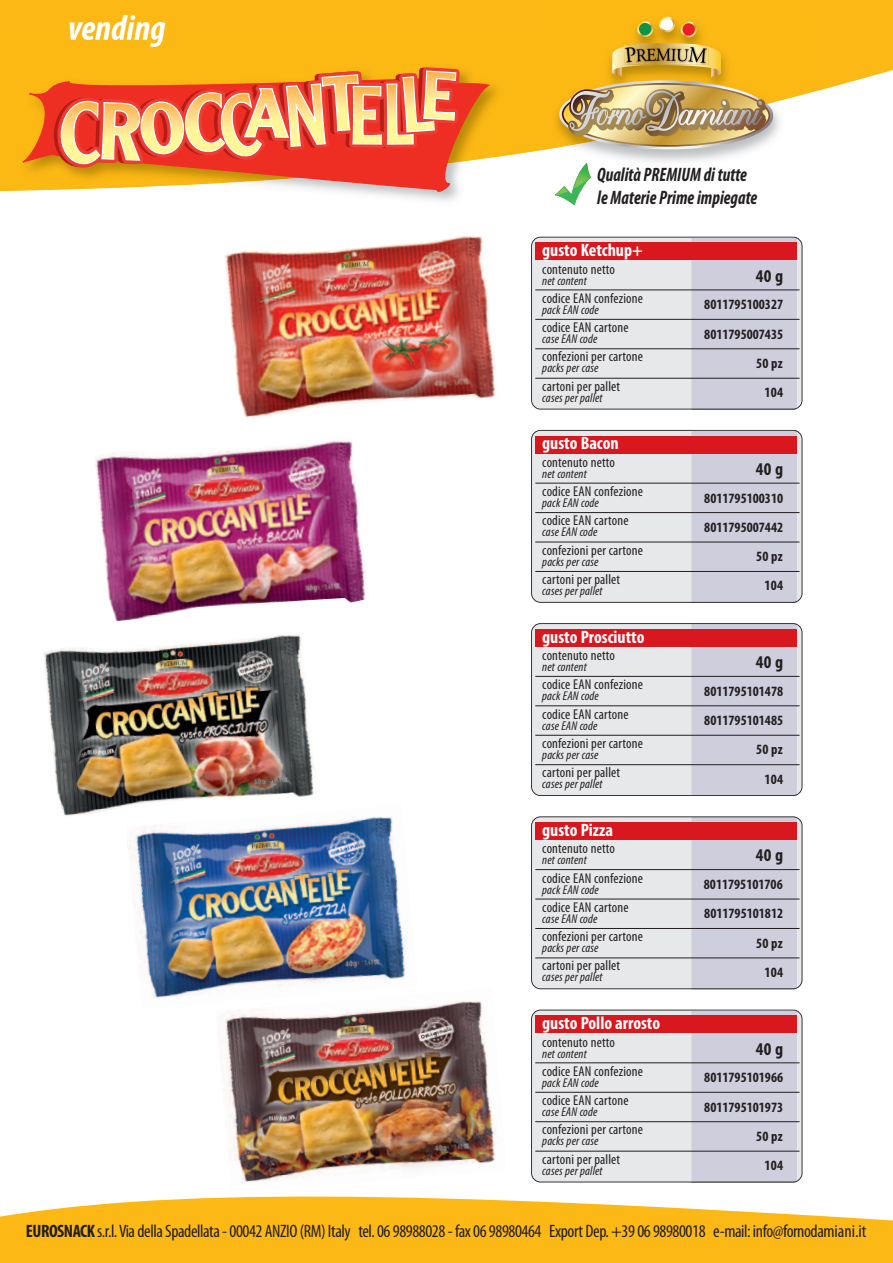
<style>
.page{position:relative;width:893px;height:1263px;background:#fff}
.page>*{position:absolute;margin:0;border:0;box-sizing:border-box;transform-origin:0 0}
.t1{font:italic 700 condensed 36px "Myriad Pro";color:#fff}
.t2{font:italic 700 condensed 19.5px/23.4px "Myriad Pro";color:#231f20;scale:.9 1}
.t3{font:condensed 18px "Myriad Pro";letter-spacing:-.025em;color:#231f20}
.t4{font:700 condensed 18px "Myriad Pro";color:#fff}
.t5{font:700 condensed 18px "Myriad Pro";letter-spacing:.105em;color:#231f20}
.t6{font:condensed 14.25px "Myriad Pro";letter-spacing:.01em;color:#231f20}
.t7{font:700 condensed 14.25px "Myriad Pro";color:#231f20}
.t8{font:italic condensed 12.75px "Myriad Pro";letter-spacing:.01em;color:#231f20}
.s1{font-weight:700}
</style>
<div class="page">
<svg style="left:0;top:1196px;width:893px;height:67px;background:#fcc132"></svg>
<div style="left:531px;top:237px;width:271px;height:173px;background:#e7e8e9"></div>
<div style="left:691px;top:237px;width:106px;height:172px;background:#cfcedd"></div>
<div style="left:535px;top:242px;width:261px;height:18px;background:#d8171f"></div>
<hr style="left:535px;top:290px;width:264px;height:1px;background:#231f20">
<hr style="left:535px;top:319px;width:264px;height:1px;background:#231f20">
<hr style="left:535px;top:348px;width:264px;height:1px;background:#231f20">
<hr style="left:535px;top:378px;width:264px;height:1px;background:#231f20">
<div style="left:531px;top:430px;width:271px;height:173px;background:#e7e8e9"></div>
<div style="left:691px;top:430px;width:106px;height:173px;background:#cfcedd"></div>
<div style="left:535px;top:436px;width:261px;height:17px;background:#d8171f"></div>
<hr style="left:535px;top:483px;width:264px;height:1px;background:#231f20">
<hr style="left:535px;top:512px;width:264px;height:1px;background:#231f20">
<hr style="left:535px;top:542px;width:264px;height:1px;background:#231f20">
<hr style="left:535px;top:571px;width:264px;height:1px;background:#231f20">
<div style="left:531px;top:623px;width:271px;height:173px;background:#e7e8e9"></div>
<div style="left:691px;top:624px;width:106px;height:172px;background:#cfcedd"></div>
<div style="left:535px;top:629px;width:261px;height:18px;background:#d8171f"></div>
<hr style="left:535px;top:676px;width:264px;height:1px;background:#231f20">
<hr style="left:535px;top:705px;width:264px;height:1px;background:#231f20">
<hr style="left:535px;top:735px;width:264px;height:1px;background:#231f20">
<hr style="left:535px;top:764px;width:264px;height:1px;background:#231f20">
<div style="left:531px;top:816px;width:271px;height:173px;background:#e7e8e9"></div>
<div style="left:691px;top:817px;width:106px;height:172px;background:#cfcedd"></div>
<div style="left:535px;top:822px;width:261px;height:18px;background:#d8171f"></div>
<hr style="left:535px;top:869px;width:264px;height:1px;background:#231f20">
<hr style="left:535px;top:899px;width:264px;height:1px;background:#231f20">
<hr style="left:535px;top:928px;width:264px;height:1px;background:#231f20">
<hr style="left:535px;top:958px;width:264px;height:1px;background:#231f20">
<div style="left:531px;top:1009px;width:271px;height:173px;background:#e7e8e9"></div>
<div style="left:691px;top:1010px;width:106px;height:172px;background:#cfcedd"></div>
<div style="left:535px;top:1015px;width:261px;height:18px;background:#d8171f"></div>
<hr style="left:535px;top:1062px;width:264px;height:1px;background:#231f20">
<hr style="left:535px;top:1092px;width:264px;height:1px;background:#231f20">
<hr style="left:535px;top:1121px;width:264px;height:1px;background:#231f20">
<hr style="left:535px;top:1151px;width:264px;height:1px;background:#231f20">
<img style="left:225px;top:236px;width:271px;height:182px">
<img style="left:128px;top:816px;width:277px;height:182px">
<img style="left:95px;top:441px;width:271px;height:180px">
<img style="left:43px;top:635px;width:275px;height:182px">
<img style="left:216px;top:988px;width:279px;height:195px">
<svg style="left:0;top:0;width:893px;height:191px;fill:#fcb814"></svg>
<img style="left:541px;top:150px;width:262px;height:41px">
<img style="left:541px;top:1px;width:263px;height:149px">
<img style="left:559px;top:43px;width:214px;height:107px">
<svg style="left:637px;top:21px;width:16px;height:16px"></svg>
<div style="left:639px;top:23px;width:12px;height:12px;background:#0d9444;border-radius:50%"></div>
<svg style="left:659px;top:16px;width:16px;height:16px"></svg>
<div style="left:661px;top:18px;width:12px;height:12px;background:#fff;border-radius:50%"></div>
<svg style="left:681px;top:21px;width:16px;height:16px"></svg>
<div style="left:682px;top:23px;width:13px;height:13px;background:#ee1d23;border-radius:50%"></div>
<svg style="left:555px;top:163px;width:36px;height:42px"></svg>
<img style="left:1px;top:34px;width:540px;height:157px">
<img style="left:70px;top:34px;width:95px;height:13px">
<img style="left:540px;top:34px;width:1px;height:116px">
<svg style="left:23px;top:77px;width:467px;height:115px"></svg>
<svg style="left:54px;top:67px;width:410px;height:104px;background:#f1814d"></svg>
<h1 class="t1" style="left:68px;top:15px;width:99px">vending</h1>
<h2 class="t2" style="left:597px;top:164px;width:179px">Qualità PREMIUM di tutte le Materie Prime impiegate</h2>
<p class="t4" style="left:542px;top:244px;width:102px">gusto Ketchup+</p>
<p class="t6" style="left:542px;top:264px;width:74px">contenuto netto</p>
<p class="t8" style="left:542px;top:276px;width:46px">net content</p>
<p class="t5" style="left:756px;top:269px;width:29px">40g</p>
<p class="t6" style="left:542px;top:293px;width:102px">codice EAN confezione</p>
<p class="t8" style="left:542px;top:305px;width:58px">pack EAN code</p>
<p class="t7" style="left:704px;top:300px;width:80px">8011795100327</p>
<p class="t6" style="left:542px;top:322px;width:88px">codice EAN cartone</p>
<p class="t8" style="left:542px;top:334px;width:57px">case EAN code</p>
<p class="t7" style="left:704px;top:329px;width:80px">8011795007435</p>
<p class="t6" style="left:542px;top:352px;width:102px">confezioni per cartone</p>
<p class="t8" style="left:542px;top:364px;width:58px">packs per case</p>
<p class="t7" style="left:756px;top:358px;width:28px">50 pz</p>
<p class="t6" style="left:542px;top:381px;width:79px">cartoni per pallet</p>
<p class="t8" style="left:542px;top:393px;width:62px">cases per pallet</p>
<p class="t7" style="left:765px;top:387px;width:20px">104</p>
<p class="t4" style="left:542px;top:437px;width:78px">gusto Bacon</p>
<p class="t6" style="left:542px;top:457px;width:74px">contenuto netto</p>
<p class="t8" style="left:542px;top:469px;width:46px">net content</p>
<p class="t5" style="left:756px;top:462px;width:29px">40g</p>
<p class="t6" style="left:542px;top:486px;width:102px">codice EAN confezione</p>
<p class="t8" style="left:542px;top:498px;width:58px">pack EAN code</p>
<p class="t7" style="left:704px;top:493px;width:80px">8011795100310</p>
<p class="t6" style="left:542px;top:516px;width:88px">codice EAN cartone</p>
<p class="t8" style="left:542px;top:528px;width:57px">case EAN code</p>
<p class="t7" style="left:704px;top:522px;width:80px">8011795007442</p>
<p class="t6" style="left:542px;top:545px;width:102px">confezioni per cartone</p>
<p class="t8" style="left:542px;top:557px;width:58px">packs per case</p>
<p class="t7" style="left:756px;top:551px;width:28px">50 pz</p>
<p class="t6" style="left:542px;top:574px;width:79px">cartoni per pallet</p>
<p class="t8" style="left:542px;top:586px;width:62px">cases per pallet</p>
<p class="t7" style="left:765px;top:580px;width:20px">104</p>
<p class="t4" style="left:542px;top:630px;width:104px">gusto Prosciutto</p>
<p class="t6" style="left:542px;top:650px;width:74px">contenuto netto</p>
<p class="t8" style="left:542px;top:662px;width:46px">net content</p>
<p class="t5" style="left:756px;top:656px;width:29px">40g</p>
<p class="t6" style="left:542px;top:679px;width:102px">codice EAN confezione</p>
<p class="t8" style="left:542px;top:691px;width:58px">pack EAN code</p>
<p class="t7" style="left:704px;top:686px;width:80px">8011795101478</p>
<p class="t6" style="left:542px;top:709px;width:88px">codice EAN cartone</p>
<p class="t8" style="left:542px;top:721px;width:57px">case EAN code</p>
<p class="t7" style="left:704px;top:715px;width:80px">8011795101485</p>
<p class="t6" style="left:542px;top:738px;width:102px">confezioni per cartone</p>
<p class="t8" style="left:542px;top:750px;width:58px">packs per case</p>
<p class="t7" style="left:756px;top:744px;width:28px">50 pz</p>
<p class="t6" style="left:542px;top:767px;width:79px">cartoni per pallet</p>
<p class="t8" style="left:542px;top:779px;width:62px">cases per pallet</p>
<p class="t7" style="left:765px;top:774px;width:20px">104</p>
<p class="t4" style="left:542px;top:823px;width:72px">gusto Pizza</p>
<p class="t6" style="left:542px;top:843px;width:74px">contenuto netto</p>
<p class="t8" style="left:542px;top:855px;width:46px">net content</p>
<p class="t5" style="left:756px;top:849px;width:29px">40g</p>
<p class="t6" style="left:542px;top:873px;width:102px">codice EAN confezione</p>
<p class="t8" style="left:542px;top:885px;width:58px">pack EAN code</p>
<p class="t7" style="left:704px;top:879px;width:80px">8011795101706</p>
<p class="t6" style="left:542px;top:902px;width:88px">codice EAN cartone</p>
<p class="t8" style="left:542px;top:914px;width:57px">case EAN code</p>
<p class="t7" style="left:704px;top:908px;width:80px">8011795101812</p>
<p class="t6" style="left:542px;top:931px;width:102px">confezioni per cartone</p>
<p class="t8" style="left:542px;top:943px;width:58px">packs per case</p>
<p class="t7" style="left:756px;top:938px;width:28px">50 pz</p>
<p class="t6" style="left:542px;top:960px;width:79px">cartoni per pallet</p>
<p class="t8" style="left:542px;top:972px;width:62px">cases per pallet</p>
<p class="t7" style="left:765px;top:967px;width:20px">104</p>
<p class="t4" style="left:542px;top:1017px;width:119px">gusto Pollo arrosto</p>
<p class="t6" style="left:542px;top:1037px;width:74px">contenuto netto</p>
<p class="t8" style="left:542px;top:1049px;width:46px">net content</p>
<p class="t5" style="left:756px;top:1042px;width:29px">40g</p>
<p class="t6" style="left:542px;top:1066px;width:102px">codice EAN confezione</p>
<p class="t8" style="left:542px;top:1078px;width:58px">pack EAN code</p>
<p class="t7" style="left:704px;top:1072px;width:80px">8011795101966</p>
<p class="t6" style="left:542px;top:1095px;width:88px">codice EAN cartone</p>
<p class="t8" style="left:542px;top:1107px;width:57px">case EAN code</p>
<p class="t7" style="left:704px;top:1102px;width:80px">8011795101973</p>
<p class="t6" style="left:542px;top:1124px;width:102px">confezioni per cartone</p>
<p class="t8" style="left:542px;top:1136px;width:58px">packs per case</p>
<p class="t7" style="left:756px;top:1131px;width:28px">50 pz</p>
<p class="t6" style="left:542px;top:1154px;width:79px">cartoni per pallet</p>
<p class="t8" style="left:542px;top:1166px;width:62px">cases per pallet</p>
<p class="t7" style="left:765px;top:1160px;width:20px">104</p>
<p class="t3" style="left:26px;top:1224px;width:842px"><span class="s1">EUROSNACK</span> s.r.l.ViadellaSpadellata-00042 ANZIO (RM) Italy tel.0698988028-fax0698980464 Export Dep.+390698980018 e-mail: info@fornodamiani.it</p>
</div>
